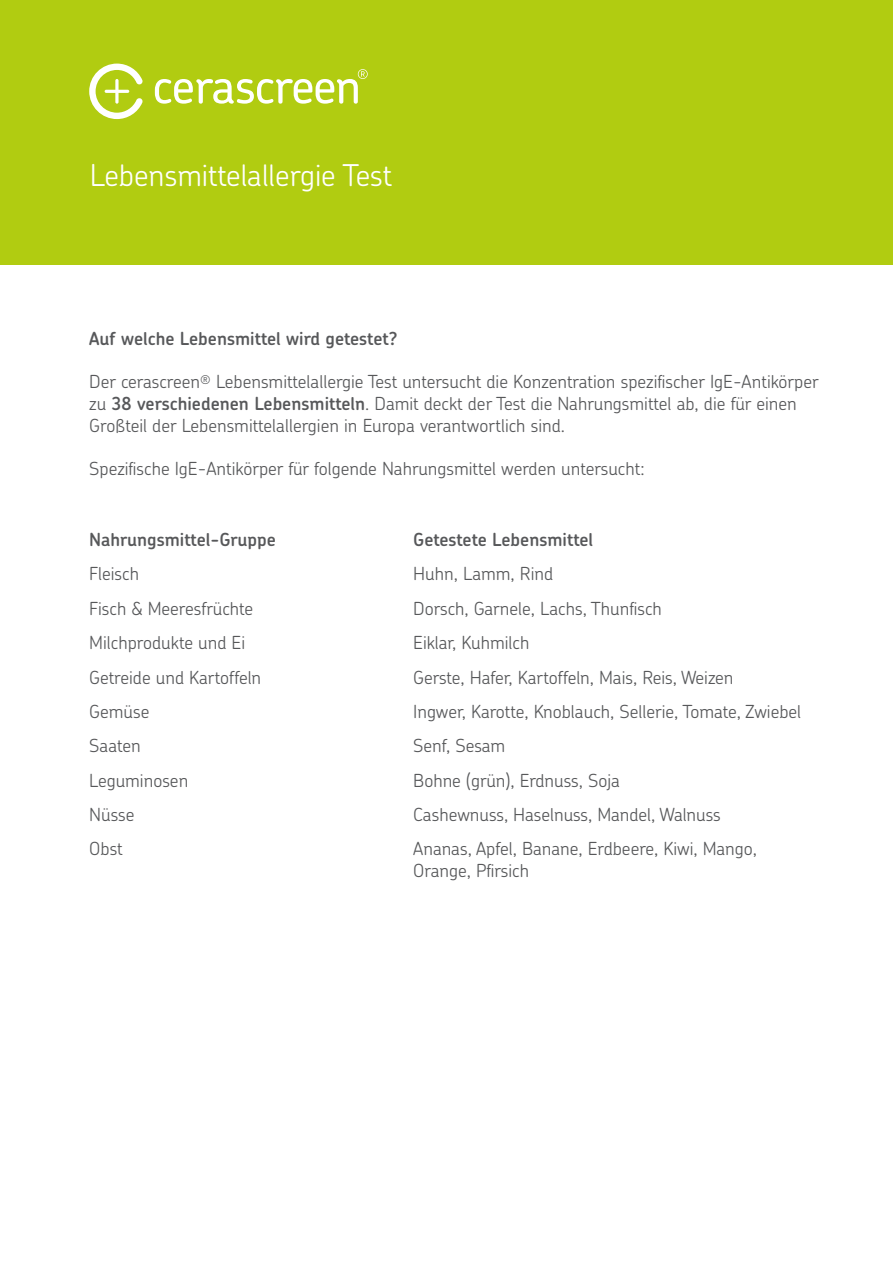
<style>
.page{position:relative;width:893px;height:1263px;background:#fff}
.page>*{position:absolute;margin:0;border:0;box-sizing:border-box;transform-origin:0 0}
.t1{font:300 30px "Chevin Std";color:#fff}
.t2{font:300 18px/21.6px "Chevin Std";color:#57585a}
.t3{font:600 18px "Chevin Std";color:#57585a}
.s1{font-weight:600}
</style>
<div class="page">
<div style="left:0;top:0;width:893px;height:265px;background:#b1cc11"></div>
<svg style="left:89px;top:64px;width:54px;height:55px"></svg>
<svg style="left:155px;top:69px;width:213px;height:35px"></svg>
<h1 class="t1" style="left:90px;top:155px;width:304px">Lebensmittelallergie Test</h1>
<p class="t3" style="left:89px;top:327px;width:310px">Auf welche Lebensmittel wird getestet?</p>
<p class="t2" style="left:89px;top:370px;width:731px">Der cerascreen<sup>®</sup> Lebensmittelallergie Test untersucht die Konzentration spezifischer IgE-Antikörper zu <span class="s1">38 verschiedenen Lebensmitteln</span>. Damit deckt der Test die Nahrungsmittel ab, die für einen<br>Großteil der Lebensmittelallergien in Europa verantwortlich sind.</p>
<p class="t2" style="left:89px;top:457px;width:557px">Spezifische IgE-Antikörper für folgende Nahrungsmittel werden untersucht:</p>
<p class="t3" style="left:89px;top:528px;width:188px">Nahrungsmittel-Gruppe</p>
<p class="t3" style="left:413px;top:528px;width:181px">Getestete Lebensmittel</p>
<p class="t2" style="left:89px;top:563px;width:51px">Fleisch</p>
<p class="t2" style="left:413px;top:563px;width:141px">Huhn, Lamm, Rind</p>
<p class="t2" style="left:89px;top:597px;width:165px">Fisch &amp; Meeresfrüchte</p>
<p class="t2" style="left:413px;top:597px;width:250px">Dorsch, Garnele, Lachs, Thunfisch</p>
<p class="t2" style="left:89px;top:631px;width:158px">Milchprodukte und Ei</p>
<p class="t2" style="left:413px;top:631px;width:118px">Eiklar, Kuhmilch</p>
<p class="t2" style="left:89px;top:666px;width:174px">Getreide und Kartoffeln</p>
<p class="t2" style="left:413px;top:666px;width:322px">Gerste, Hafer, Kartoffeln, Mais, Reis, Weizen</p>
<p class="t2" style="left:89px;top:700px;width:62px">Gemüse</p>
<p class="t2" style="left:413px;top:700px;width:389px">Ingwer, Karotte, Knoblauch, Sellerie, Tomate, Zwiebel</p>
<p class="t2" style="left:89px;top:734px;width:53px">Saaten</p>
<p class="t2" style="left:413px;top:734px;width:94px">Senf, Sesam</p>
<p class="t2" style="left:89px;top:769px;width:101px">Leguminosen</p>
<p class="t2" style="left:413px;top:769px;width:208px">Bohne (grün), Erdnuss, Soja</p>
<p class="t2" style="left:89px;top:803px;width:47px">Nüsse</p>
<p class="t2" style="left:413px;top:803px;width:309px">Cashewnuss, Haselnuss, Mandel, Walnuss</p>
<p class="t2" style="left:89px;top:837px;width:35px">Obst</p>
<p class="t2" style="left:413px;top:837px;width:345px">Ananas, Apfel, Banane, Erdbeere, Kiwi, Mango,<br>Orange, Pfirsich</p>
</div>
